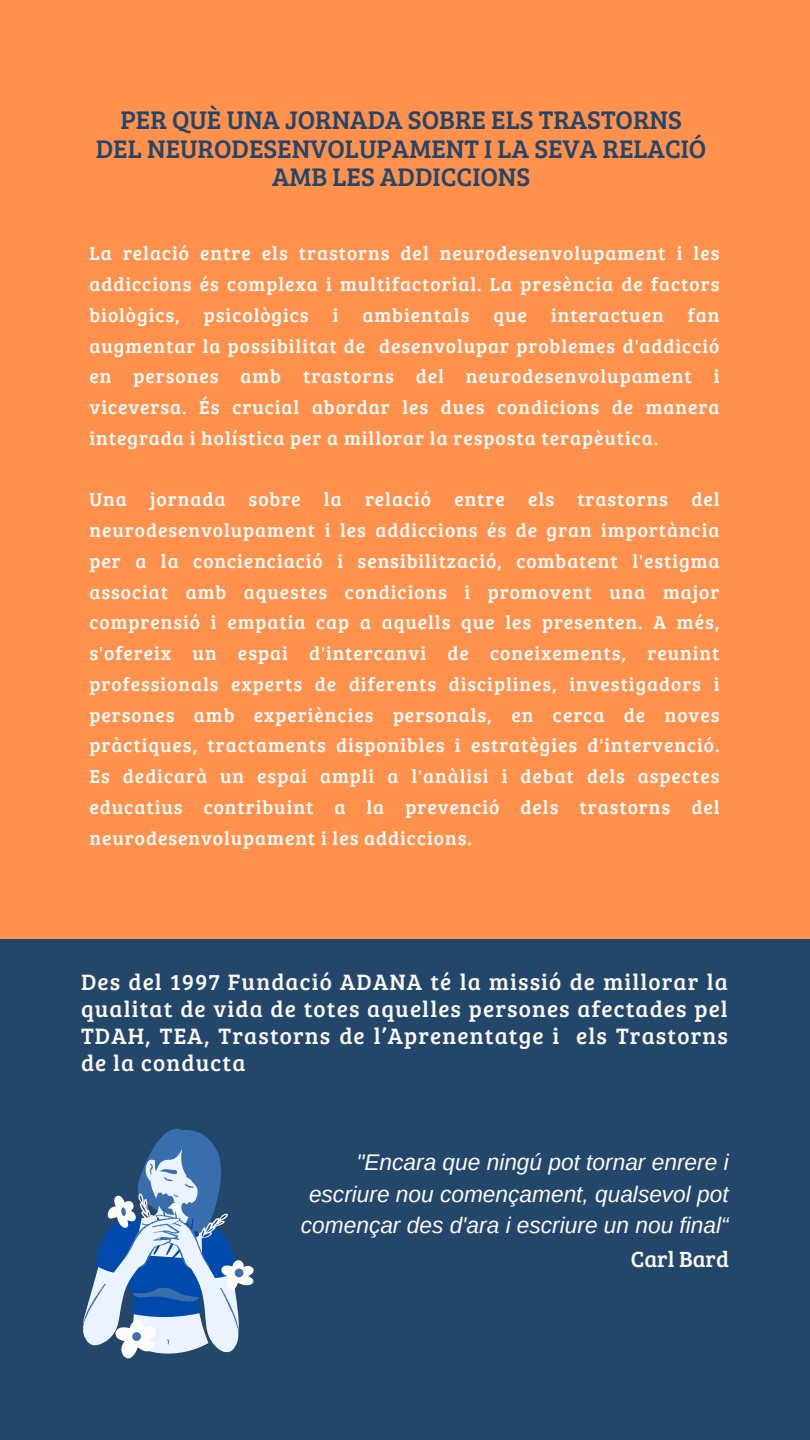
<style>
.page{position:relative;width:810px;height:1440px;background:#ff914d}
.page>*{position:absolute;margin:0;border:0;box-sizing:border-box;transform-origin:0 0}
.t1{font:26.3px/28.5px "Bree Serif";color:#23466b;text-align:center}
.t2{font:23px/27px "Bree Serif";letter-spacing:.05em;color:#fcf8f4;text-align:justify}
.t3{font:italic 22.7px/31.5px "Arimo";color:#fcf8f4;text-align:right}
.t4{font:22.7px "Bree Serif";color:#fcf8f4}
.t5{font:19.4px/30.8px "Bree Serif";letter-spacing:.05em;color:#fff;text-align:justify}
</style>
<div class="page">
<div style="left:0;top:939px;width:810px;height:501px;background:#23466b"></div>
<svg style="left:82px;top:1129px;width:172px;height:230px"></svg>
<p class="t1" style="left:96px;top:104px;width:612px">PER QUÈ UNA JORNADA SOBRE ELS TRASTORNS<br>DEL NEURODESENVOLUPAMENT I LA SEVA RELACIÓ<br>AMB LES ADDICCIONS</p>
<h1 class="t5" style="left:90px;top:237px;width:631px">La relació entre els trastorns del neurodesenvolupament i les addiccions és complexa i multifactorial. La presència de factors biològics, psicològics i ambientals que interactuen fan augmentar la possibilitat de desenvolupar problemes d'addicció en persones amb trastorns del neurodesenvolupament i viceversa. És crucial abordar les dues condicions de manera integrada i holística per a millorar la resposta terapèutica.</h1>
<p class="t5" style="left:90px;top:483px;width:631px">Una jornada sobre la relació entre els trastorns del neurodesenvolupament i les addiccions és de gran importància per a la concienciació i sensibilització, combatent l'estigma associat amb aquestes condicions i promovent una major comprensió i empatia cap a aquells que les presenten. A més, s'ofereix un espai d'intercanvi de coneixements, reunint professionals experts de diferents disciplines, investigadors i persones amb experiències personals, en cerca de noves pràctiques, tractaments disponibles i estratègies d'intervenció.<br>Es dedicarà un espai ampli a l'anàlisi i debat dels aspectes educatius contribuint a la prevenció dels trastorns del neurodesenvolupament i les addiccions.</p>
<p class="t2" style="left:81px;top:967px;width:648px">Des del 1997 Fundació ADANA té la missió de millorar la qualitat de vida de totes aquelles persones afectades pel TDAH, TEA, Trastorns de l’Aprenentatge i els Trastorns de la conducta</p>
<h2 class="t3" style="left:301px;top:1147px;width:429px">"Encara que ningú pot tornar enrere i escriure nou començament, qualsevol pot començar des d'ara i escriure un nou final“</h2>
<h2 class="t4" style="left:631px;top:1243px;width:100px">Carl Bard</h2>
</div>
